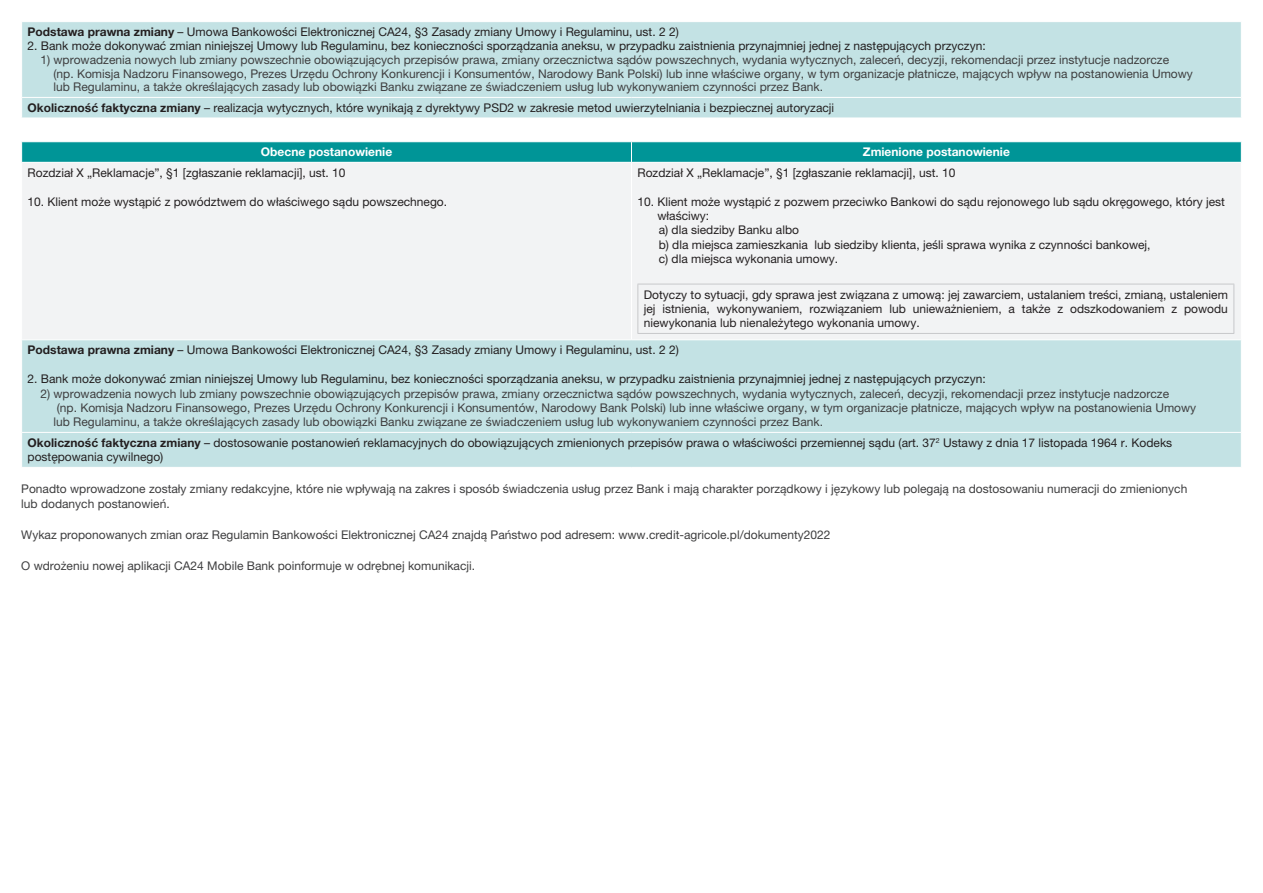
<style>
.page{position:relative;width:1263px;height:893px;background:#fff}
.page>*{position:absolute;margin:0;border:0;box-sizing:border-box;transform-origin:0 0}
.t1{font:12px/14.4px "Helvetica Neue LT Pro";color:#231f20}
.wciecie_3pkt{font:12px/14.4px "Helvetica Neue LT Pro";color:#3e3e3f}
.t2{font:700 12px "Helvetica Neue LT Pro";color:#fff}
.s1{font-weight:700}
</style>
<div class="page">
<div style="left:22px;top:22px;width:1219px;height:96px;background:#c3e2e4"></div>
<hr style="left:21px;top:97px;width:610px;height:1px;background:#fff">
<hr style="left:631px;top:97px;width:611px;height:1px;background:#fff">
<div style="left:22px;top:163px;width:1219px;height:176px;background:#f2f3f4"></div>
<div style="left:22px;top:340px;width:1219px;height:127px;background:#c3e2e4"></div>
<hr style="left:631px;top:163px;width:1px;height:176px;background:#fff">
<hr style="left:21px;top:432px;width:610px;height:1px;background:#fff">
<hr style="left:631px;top:432px;width:611px;height:1px;background:#fff">
<svg style="left:21px;top:142px;width:1221px;height:20px;background:#069799"></svg>
<hr style="left:637px;top:284px;width:597px;height:1px;background:#c7c8ca">
<hr style="left:637px;top:284px;width:1px;height:49px;background:#c7c8ca">
<hr style="left:1233px;top:284px;width:1px;height:49px;background:#c7c8ca">
<hr style="left:637px;top:333px;width:597px;height:1px;background:#c7c8ca">
<p class="t1" style="left:28px;top:25px;width:653px"><span class="s1">Podstawa prawna zmiany</span> – Umowa Bankowości Elektronicznej CA24, §3 Zasady zmiany Umowy i Regulaminu, ust. 2 2)</p>
<p class="t1" style="left:28px;top:38px;width:959px">2. Bank może dokonywać zmian niniejszej Umowy lub Regulaminu, bez konieczności sporządzania aneksu, w przypadku zaistnienia przynajmniej jednej z następujących przyczyn:</p>
<p class="wciecie_3pkt" style="left:54px;top:52px;width:1141px;line-height:13.8px;text-indent:-13px">1) wprowadzenia nowych lub zmiany powszechnie obowiązujących przepisów prawa, zmiany orzecznictwa sądów powszechnych, wydania wytycznych, zaleceń, decyzji, rekomendacji przez instytucje nadzorcze<br>(np. Komisja Nadzoru Finansowego, Prezes Urzędu Ochrony Konkurencji i Konsumentów, Narodowy Bank Polski) lub inne właściwe organy, w tym organizacje płatnicze, mających wpływ na postanowienia Umowy lub Regulaminu, a także określających zasady lub obowiązki Banku związane ze świadczeniem usług lub wykonywaniem czynności przez Bank.</p>
<p class="t1" style="left:28px;top:100px;width:808px"><span class="s1">Okoliczność faktyczna zmiany</span> – realizacja wytycznych, które wynikają z dyrektywy PSD2 w zakresie metod uwierzytelniania i bezpiecznej autoryzacji</p>
<p class="t2" style="left:261px;top:145px;width:133px">Obecne postanowienie</p>
<p class="t2" style="left:863px;top:145px;width:149px">Zmienione postanowienie</p>
<p class="t1" style="left:28px;top:165px;width:319px">Rozdział X „Reklamacje”, §1 [zgłaszanie reklamacji], ust. 10</p>
<p class="t1" style="left:28px;top:194px;width:421px">10. Klient może wystąpić z powództwem do właściwego sądu powszechnego.</p>
<p class="t1" style="left:637px;top:165px;width:319px">Rozdział X „Reklamacje”, §1 [zgłaszanie reklamacji], ust. 10</p>
<p class="t1" style="left:657px;top:194px;width:569px;text-indent:-20px">10. Klient może wystąpić z pozwem przeciwko Bankowi do sądu rejonowego lub sądu okręgowego, który jest właściwy:</p>
<p class="t1" style="left:659px;top:223px;width:142px">a) dla siedziby Banku albo</p>
<p class="t1" style="left:659px;top:237px;width:493px">b) dla miejsca zamieszkania lub siedziby klienta, jeśli sprawa wynika z czynności bankowej,</p>
<p class="t1" style="left:659px;top:252px;width:181px">c) dla miejsca wykonania umowy.</p>
<p class="t1" style="left:644px;top:287px;width:585px;text-align:justify">Dotyczy to sytuacji, gdy sprawa jest związana z umową: jej zawarciem, ustalaniem treści, zmianą, ustaleniem jej istnienia, wykonywaniem, rozwiązaniem lub unieważnieniem, a także z odszkodowaniem z powodu niewykonania lub nienależytego wykonania umowy.</p>
<p class="t1" style="left:28px;top:343px;width:653px"><span class="s1">Podstawa prawna zmiany</span> – Umowa Bankowości Elektronicznej CA24, §3 Zasady zmiany Umowy i Regulaminu, ust. 2 2)</p>
<p class="t1" style="left:28px;top:372px;width:959px">2. Bank może dokonywać zmian niniejszej Umowy lub Regulaminu, bez konieczności sporządzania aneksu, w przypadku zaistnienia przynajmniej jednej z następujących przyczyn:</p>
<p class="wciecie_3pkt" style="left:54px;top:386px;width:1144px;text-indent:-13px">2) wprowadzenia nowych lub zmiany powszechnie obowiązujących przepisów prawa, zmiany orzecznictwa sądów powszechnych, wydania wytycznych, zaleceń, decyzji, rekomendacji przez instytucje nadzorcze<br>(np. Komisja Nadzoru Finansowego, Prezes Urzędu Ochrony Konkurencji i Konsumentów, Narodowy Bank Polski) lub inne właściwe organy, w tym organizacje płatnicze, mających wpływ na postanowienia Umowy lub Regulaminu, a także określających zasady lub obowiązki Banku związane ze świadczeniem usług lub wykonywaniem czynności przez Bank.</p>
<p class="t1" style="left:28px;top:435px;width:1146px"><span class="s1">Okoliczność faktyczna zmiany</span> – dostosowanie postanowień reklamacyjnych do obowiązujących zmienionych przepisów prawa o właściwości przemiennej sądu (art. 37<sup>2</sup> Ustawy z dnia 17 listopada 1964 r. Kodeks postępowania cywilnego)</p>
<p class="wciecie_3pkt" style="left:21px;top:481px;width:1167px">Ponadto wprowadzone zostały zmiany redakcyjne, które nie wpływają na zakres i sposób świadczenia usług przez Bank i mają charakter porządkowy i językowy lub polegają na dostosowaniu numeracji do zmienionych lub dodanych postanowień.</p>
<p class="wciecie_3pkt" style="left:21px;top:527px;width:811px">Wykaz proponowanych zmian oraz Regulamin Bankowości Elektronicznej CA24 znajdą Państwo pod adresem: www.credit-agricole.pl/dokumenty2022</p>
<p class="wciecie_3pkt" style="left:21px;top:559px;width:455px">O wdrożeniu nowej aplikacji CA24 Mobile Bank poinformuje w odrębnej komunikacji.</p>
</div>
